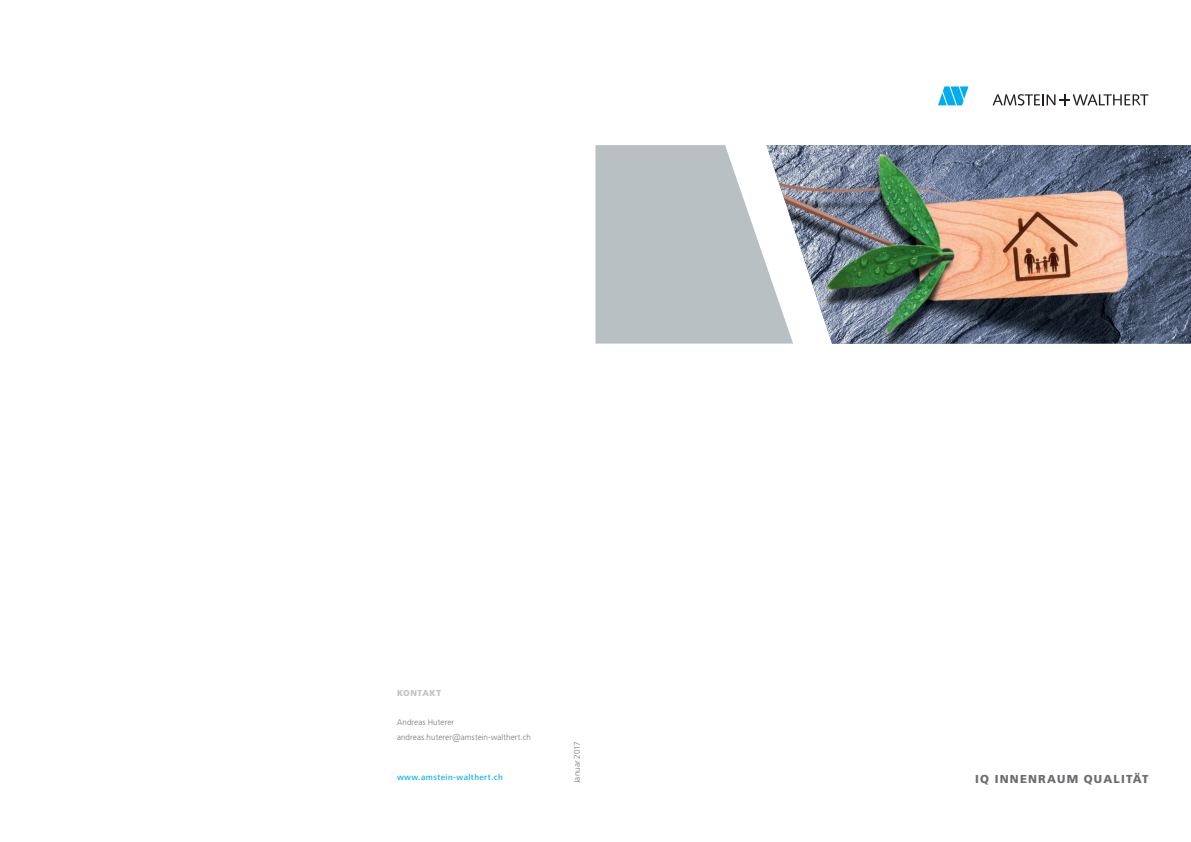
<style>
.page{position:relative;width:1191px;height:842px;background:#fff}
.page>*{position:absolute;margin:0;border:0;box-sizing:border-box;transform-origin:0 0}
.t1{font:900 11.5px "Frutiger LT Std";letter-spacing:.1em;color:#6c6d70}
.t2{font:300 8.5px/14.5px "Frutiger Next Pro";letter-spacing:.005em;color:#6c6d70}
.t3{font:500 8.5px "Frutiger Next Pro";letter-spacing:.05em;color:#00aeef}
.t4{font:900 8.5px "Frutiger LT Std";letter-spacing:.065em;color:#c1c2c4}
</style>
<div class="page">
<svg style="left:595px;top:145px;width:171px;height:199px;background:#bec4c7"></svg>
<img style="left:766px;top:145px;width:425px;height:199px">
<svg style="left:938px;top:86px;width:30px;height:19px"></svg>
<svg style="left:992px;top:94px;width:156px;height:12px"></svg>
<p class="t4" style="left:397px;top:688px;width:46px">KONTAKT</p>
<p class="t2" style="left:397px;top:715px;width:135px">Andreas Huterer andreas.huterer@amstein-walthert.ch</p>
<p class="t3" style="left:397px;top:772px;width:107px">www.amstein-walthert.ch</p>
<p class="t2" style="left:570px;top:783px;width:43px;rotate:-90deg">Januar 2017</p>
<h1 class="t1" style="left:975px;top:772px;width:175px">IQ INNENRAUM QUALITÄT</h1>
</div>
